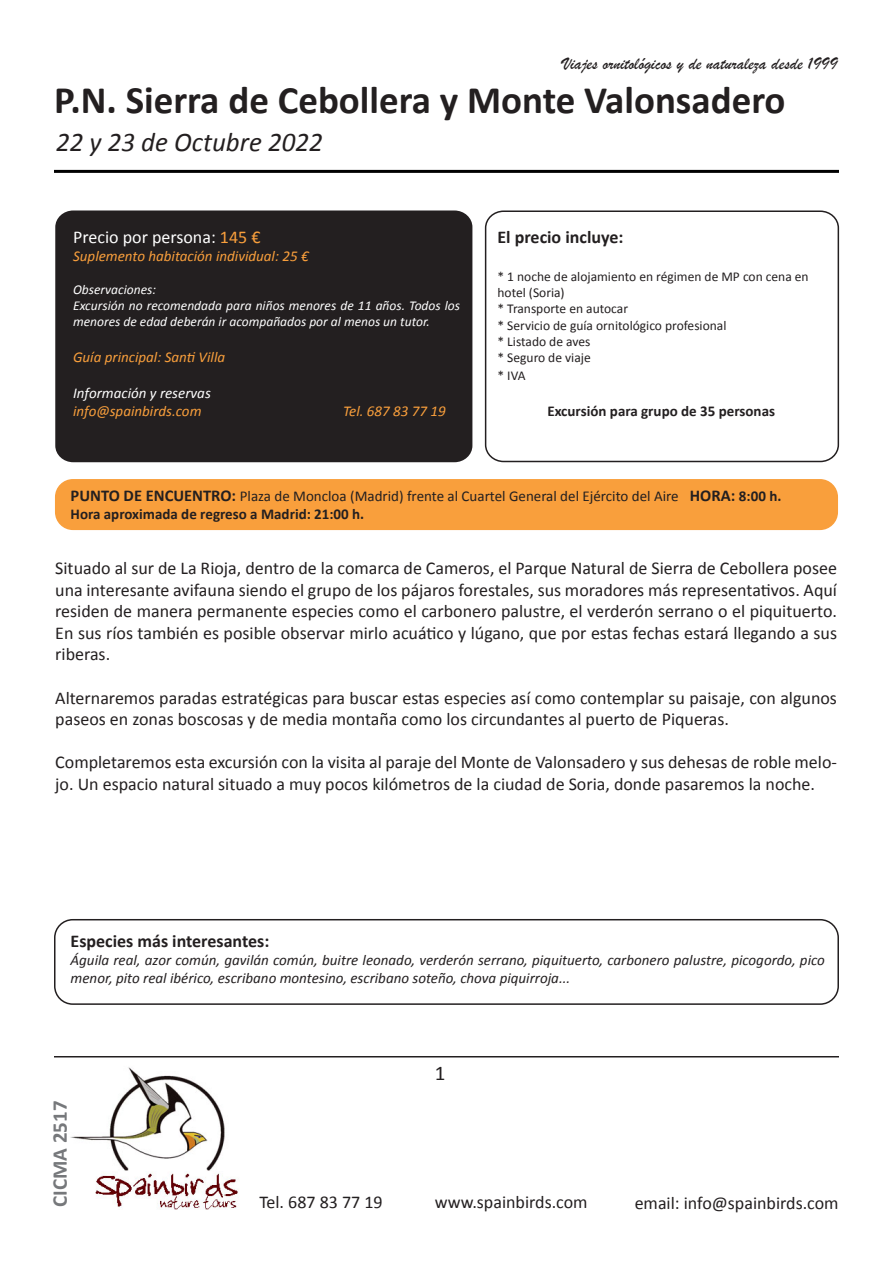
<style>
.page{position:relative;width:893px;height:1263px;background:#fff}
.page>*{position:absolute;margin:0;border:0;box-sizing:border-box;transform-origin:0 0}
.t1{font:700 39px "Calibri";color:#231f20}
.t2{font:italic 27px "Calibri";color:#231f20}
.t3{font:700 21px "Calibri";color:#76787b}
.t4{font:21px "Calibri";color:#231f20}
.t5{font:18px/21.6px "Calibri";color:#231f20}
.t6{font:18px "Brush Script";color:#231f20}
.t7{font:700 18px "Calibri";color:#231f20}
.t8{font:18px "Calibri";color:#fff}
.t9{font:italic 15px/18px "Calibri";color:#231f20}
.t10{font:italic 15px "Calibri";color:#f99f3c}
.t11{font:15px "Calibri";color:#231f20}
.t12{font:700 15px "Calibri";color:#231f20}
.t13{font:italic 15px "Calibri";color:#fff}
.t14{font:13.5px/16.2px "Calibri";color:#231f20}
.t15{font:italic 13.5px/16.2px "Calibri";color:#fff}
.s1{color:#f99f3c}
.s2{font-weight:700;font-size:16.5px}
.s3{font-weight:700}
</style>
<div class="page">
<hr style="left:54px;top:170px;width:785px;height:3px;background:#000">
<img style="left:70px;top:1067px;width:169px;height:143px">
<hr style="left:54px;top:1056px;width:785px;height:1px;background:#231f20">
<div style="left:55px;top:210px;width:417px;height:252px;background:#231f20;border-radius:17px"></div>
<div style="left:485px;top:210px;width:354px;height:252px;border:2px solid #231f20;border-radius:17px"></div>
<div style="left:55px;top:479px;width:783px;height:51px;background:#f99f3c;border-radius:18px"></div>
<div style="left:54px;top:919px;width:785px;height:86px;border:2px solid #231f20;border-radius:18px"></div>
<p class="t6" style="left:563px;top:52px;width:276px">Viajes ornitológicos y de naturaleza desde 1999</p>
<p class="t1" style="left:54px;top:76px;width:733px">P.N. Sierra de Cebollera y Monte Valonsadero</p>
<p class="t2" style="left:56px;top:125px;width:268px">22 y 23 de Octubre 2022</p>
<p class="t8" style="left:73px;top:226px;width:189px">Precio por persona: <span class="s1">145 €</span></p>
<p class="t10" style="left:73px;top:247px;width:237px">Suplemento habitación individual: 25 €</p>
<p class="t15" style="left:73px;top:280px;width:85px">Observaciones:</p>
<p class="t15" style="left:73px;top:296px;width:388px">Excursión no recomendada para niños menores de 11 años. Todos los menores de edad deberán ir acompañados por al menos un tutor.</p>
<p class="t10" style="left:73px;top:348px;width:154px">Guía principal: Santi Villa</p>
<p class="t13" style="left:73px;top:384px;width:139px">Información y reservas</p>
<p class="t10" style="left:73px;top:402px;width:130px">info@spainbirds.com</p>
<p class="t10" style="left:343px;top:402px;width:104px">Tel. 687 83 77 19</p>
<p class="t7" style="left:497px;top:226px;width:127px">El precio incluye:</p>
<p class="t14" style="left:497px;top:268px;width:313px">* 1 noche de alojamiento en régimen de MP con cena en hotel (Soria)</p>
<p class="t14" style="left:497px;top:300px;width:132px">* Transporte en autocar</p>
<p class="t14" style="left:497px;top:316px;width:230px">* Servicio de guía ornitológico profesional</p>
<p class="t14" style="left:497px;top:332px;width:94px">* Listado de aves</p>
<p class="t14" style="left:497px;top:349px;width:95px">* Seguro de viaje</p>
<p class="t14" style="left:497px;top:367px;width:30px">* IVA</p>
<p class="t12" style="left:547px;top:402px;width:229px">Excursión para grupo de 35 personas</p>
<p class="t11" style="left:71px;top:486px;width:712px"><span class="s2">PUNTO DE ENCUENTRO:</span> Plaza de Moncloa (Madrid) frente al Cuartel General del Ejército del Aire <span class="s2">HORA:</span> <span class="s3">8:00 h.</span></p>
<p class="t12" style="left:71px;top:504px;width:295px">Hora aproximada de regreso a Madrid: 21:00 h.</p>
<p class="t5" style="left:55px;top:556px;width:783px;text-align:justify">Situado al sur de La Rioja, dentro de la comarca de Cameros, el Parque Natural de Sierra de Cebollera posee una interesante avifauna siendo el grupo de los pájaros forestales, sus moradores más representativos. Aquí residen de manera permanente especies como el carbonero palustre, el verderón serrano o el piquituerto.<br>En sus ríos también es posible observar mirlo acuático y lúgano, que por estas fechas estará llegando a sus riberas.</p>
<p class="t5" style="left:55px;top:686px;width:783px">Alternaremos paradas estratégicas para buscar estas especies así como contemplar su paisaje, con algunos paseos en zonas boscosas y de media montaña como los circundantes al puerto de Piqueras.</p>
<p class="t5" style="left:55px;top:751px;width:783px">Completaremos esta excursión con la visita al paraje del Monte de Valonsadero y sus dehesas de roble melo&shy;jo. Un espacio natural situado a muy pocos kilómetros de la ciudad de Soria, donde pasaremos la noche.</p>
<p class="t7" style="left:71px;top:930px;width:200px">Especies más interesantes:</p>
<p class="t9" style="left:71px;top:950px;width:756px">Águila real, azor común, gavilán común, buitre leonado, verderón serrano, piquituerto, carbonero palustre, picogordo, pico menor, pito real ibérico, escribano montesino, escribano soteño, chova piquirroja...</p>
<p class="t3" style="left:47px;top:1207px;width:108px;rotate:-90deg">CICMA 2517</p>
<p class="t4" style="left:435px;top:1060px;width:12px">1</p>
<p class="t5" style="left:259px;top:1190px;width:125px">Tel. 687 83 77 19</p>
<p class="t5" style="left:435px;top:1190px;width:154px">www.spainbirds.com</p>
<p class="t5" style="left:635px;top:1191px;width:205px">email: info@spainbirds.com</p>
</div>
